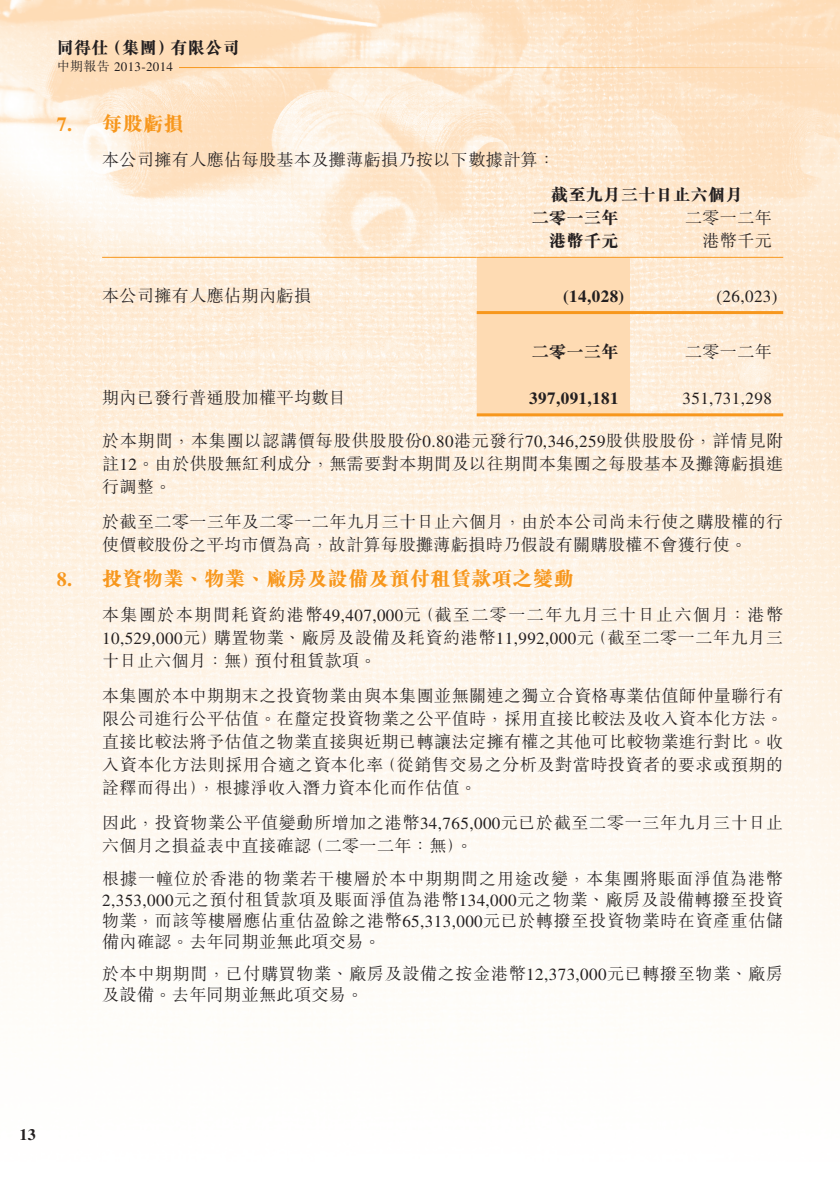
<style>
.page{position:relative;width:840px;height:1191px;background:#fff}
.page>*{position:absolute;margin:0;border:0;box-sizing:border-box;transform-origin:0 0}
.t1{font:800 20px "M Sung HK";letter-spacing:.025em;color:#f7971d}
.t2{font:700 20px "Times LT Std";color:#f7971d}
.t3{font:300 17px/23px "M Sung HK";letter-spacing:.025em;color:#231f20}
.t4{font:300 17px/33px "M Sung HK";letter-spacing:.055em;color:#231f20}
.t5{font:300 17px "M Sung HK";letter-spacing:.085em;color:#231f20}
.t6{font:800 17px "M Sung HK";letter-spacing:.025em;color:#231f20}
.t7{font:17px "Times LT Std";letter-spacing:.025em;color:#231f20}
.t8{font:700 17px "Times LT Std";letter-spacing:.025em;color:#231f20}
.t9{font:700 16px "Times LT Std";color:#231f20}
.t10{font:13px "Times LT Std";letter-spacing:.025em;color:#231f20}
.s1{font-family:"M Sung HK";font-weight:300}
.s2{font-family:"Times LT Std";font-weight:400}
</style>
<div class="page">
<img style="left:0;top:0;width:839px;height:987px">
<hr style="left:179px;top:67px;width:660px;height:1px;background:#f7971d">
<div style="left:476px;top:258px;width:153px;height:155px;background:#fedbb3"></div>
<hr style="left:102px;top:257px;width:374px;height:1px;background:#f7971d">
<hr style="left:476px;top:257px;width:153px;height:1px;background:#f7971d">
<hr style="left:629px;top:257px;width:153px;height:1px;background:#f7971d">
<hr style="left:476px;top:311px;width:153px;height:3px;background:#f7971d">
<hr style="left:629px;top:311px;width:153px;height:3px;background:#f7971d">
<hr style="left:476px;top:413px;width:153px;height:3px;background:#f7971d">
<hr style="left:629px;top:413px;width:153px;height:3px;background:#f7971d">
<p class="t6" style="left:105px;top:36px;width:71px">（集團）</p>
<p class="t6" style="left:170px;top:36px;width:71px">有限公司</p>
<p class="t6" style="left:57px;top:36px;width:53px">同得仕</p>
<p class="t10" style="left:57px;top:59px;width:118px"><span class="s1">中期報告</span> 2013-2014</p>
<p class="t2" style="left:57px;top:113px;width:17px">7.</p>
<p class="t2" style="left:57px;top:567px;width:17px">8.</p>
<p class="t1" style="left:102px;top:110px;width:83px">每股虧損</p>
<p class="t3" style="left:102px;top:148px;width:454px">本公司擁有人應佔每股基本及攤薄虧損乃按以下數據計算：</p>
<p class="t6" style="left:551px;top:183px;width:193px">截至九月三十日止六個月</p>
<p class="t3" style="left:684px;top:206px;width:88px">二零一二年</p>
<p class="t6" style="left:531px;top:206px;width:88px">二零一三年</p>
<p class="t3" style="left:102px;top:283px;width:210px">本公司擁有人應佔期內虧損</p>
<p class="t6" style="left:549px;top:229px;width:71px">港幣千元</p>
<p class="t3" style="left:702px;top:229px;width:71px">港幣千元</p>
<p class="t8" style="left:563px;top:286px;width:63px">)14,028(</p>
<p class="t7" style="left:716px;top:286px;width:63px">)26,023(</p>
<p class="t6" style="left:531px;top:340px;width:88px">二零一三年</p>
<p class="t3" style="left:684px;top:339px;width:88px">二零一二年</p>
<p class="t3" style="left:102px;top:385px;width:245px">期內已發行普通股加權平均數目</p>
<p class="t3" style="left:102px;top:428px;width:682px;text-align:justify">於本期間，本集團以認講價每股供股股份<span class="s2">0.80</span>港元發行<span class="s2">70,346,259</span>股供股股份，詳情見附註<span class="s2">12</span>。由於供股無紅利成分，無需要對本期間及以往期間本集團之每股基本及攤簿虧損進行調整。</p>
<p class="t3" style="left:102px;top:509px;width:682px">於截至二零一三年及二零一二年九月三十日止六個月，由於本公司尚未行使之購股權的行使價較股份之平均市價為高，故計算每股攤薄虧損時乃假設有關購股權不會獲行使。</p>
<p class="t1" style="left:102px;top:564px;width:472px">投資物業、物業、廠房及設備及預付租賃款項之變動</p>
<p class="t8" style="left:529px;top:388px;width:91px">397,091,181</p>
<p class="t7" style="left:682px;top:389px;width:91px">351,731,298</p>
<p class="t5" style="left:102px;top:602px;width:320px">本集團於本期間耗資約港幣<span class="s2">49,407,000</span>元</p>
<p class="t5" style="left:417px;top:602px;width:367px">（截至二零一二年九月三十日止六個月：港幣</p>
<p class="t7" style="left:102px;top:628px;width:117px">10,529,000<span class="s1">元）</span></p>
<p class="t3" style="left:214px;top:625px;width:381px">購置物業、廠房及設備及耗資約港幣<span class="s2">11,992,000</span>元</p>
<p class="t3" style="left:589px;top:625px;width:195px">（截至二零一二年九月三</p>
<p class="t3" style="left:255px;top:648px;width:123px">預付租賃款項。</p>
<p class="t3" style="left:102px;top:642px;width:682px;line-height:35px">十日止六個月：無）<br>本集團於本中期期末之投資物業由與本集團並無關連之獨立合資格專業估值師仲量聯行有</p>
<p class="t3" style="left:102px;top:706px;width:682px;text-align:right">限公司進行公平估值。在釐定投資物業之公平值時，採用直接比較法及收入資本化方法。直接比較法將予估值之物業直接與近期已轉讓法定擁有權之其他可比較物業進行對比。收（從銷售交易之分析及對當時投資者的要求或預期的</p>
<p class="t3" style="left:102px;top:752px;width:376px">入資本化方法則採用合適之資本化率<br>詮釋而得出，）根據淨收入潛力資本化而作估值。</p>
<p class="t3" style="left:307px;top:810px;width:477px;text-indent:-205px">因此，投資物業公平值變動所增加之港幣<span class="s2">34,765,000</span>元已於截至二零一三年九月三十日止（二零一二年：無。(</p>
<p class="t4" style="left:102px;top:828px;width:682px">六個月之損益表中直接確認<br>根據一幢位於香港的物業若干樓層於本中期期間之用途改變，本集團將賬面淨值為港幣</p>
<p class="t3" style="left:102px;top:888px;width:682px;line-height:21px;text-align:justify"><span class="s2">2,353,000</span>元之預付租賃款項及賬面淨值為港幣<span class="s2">134,000</span>元之物業、廠房及設備轉撥至投資物業，而該等樓層應佔重估盈餘之港幣<span class="s2">65,313,000</span>元已於轉撥至投資物業時在資產重估儲備內確認。去年同期並無此項交易。</p>
<p class="t3" style="left:102px;top:963px;width:682px;line-height:21px">於本中期期間，已付購買物業、廠房及設備之按金港幣<span class="s2">12,373,000</span>元已轉撥至物業、廠房及設備。去年同期並無此項交易。</p>
<p class="t9" style="left:19px;top:1124px;width:18px">13</p>
</div>
